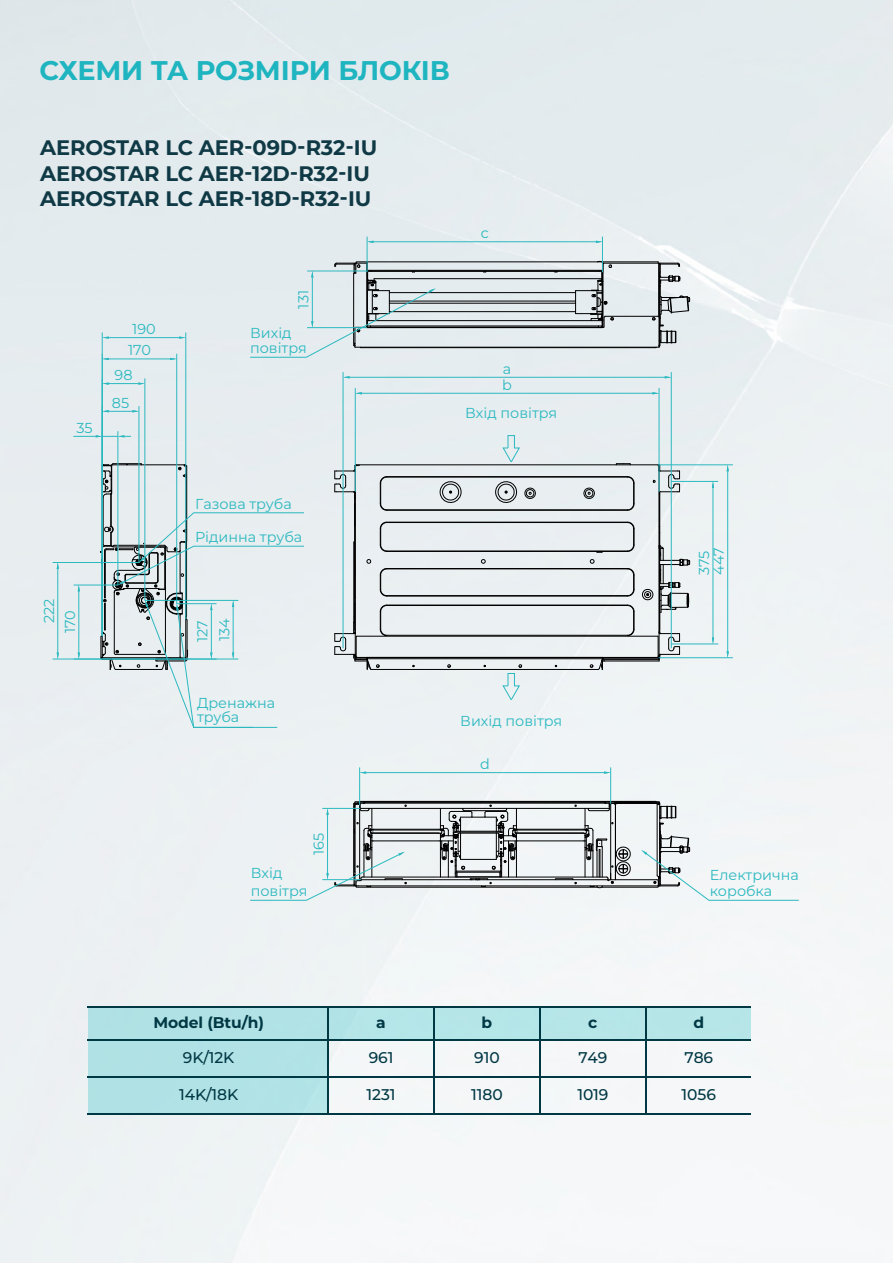
<style>
.page{position:relative;width:893px;height:1263px;background:#fff}
.page>*{position:absolute;margin:0;border:0;box-sizing:border-box;transform-origin:0 0}
.t1{font:700 27px "Montserrat";letter-spacing:-.005em;color:#1fb5c0}
.t2{font:700 21px/25.2px "Montserrat";letter-spacing:-.005em;color:#0f3945}
.t3{font:500 15.45px "Montserrat";letter-spacing:-.005em;color:#003844}
.t4{font:700 15.45px "Montserrat";letter-spacing:-.005em;color:#003844}
.t5{font:14.4px/14.4px "Montserrat";color:#2bb9c0}
</style>
<div class="page">
<img style="left:0;top:0;width:893px;height:1263px">
<hr style="left:387px;top:476px;width:240px;height:1px;background:#000">
<hr style="left:387px;top:509px;width:240px;height:1px;background:#000">
<hr style="left:387px;top:477px;width:240px;height:1px;background:#000">
<hr style="left:387px;top:568px;width:240px;height:1px;background:#000">
<hr style="left:387px;top:550px;width:240px;height:1px;background:#000">
<hr style="left:387px;top:635px;width:240px;height:1px;background:#000">
<hr style="left:387px;top:551px;width:240px;height:1px;background:#000">
<hr style="left:387px;top:510px;width:240px;height:1px;background:#000">
<hr style="left:387px;top:596px;width:240px;height:1px;background:#000">
<hr style="left:387px;top:522px;width:240px;height:1px;background:#000">
<hr style="left:387px;top:595px;width:240px;height:1px;background:#000">
<hr style="left:387px;top:605px;width:240px;height:1px;background:#000">
<hr style="left:353px;top:542px;width:1px;height:81px;background:#000">
<hr style="left:602px;top:659px;width:57px;height:1px;background:#000">
<hr style="left:604px;top:660px;width:55px;height:1px;background:#000">
<div style="left:602px;top:657px;width:57px;height:2px;border:1px solid #000"></div>
<hr style="left:354px;top:493px;width:1px;height:140px;background:#000">
<hr style="left:355px;top:493px;width:1px;height:139px;background:#000">
<svg style="left:596px;top:550px;width:7px;height:3px"></svg>
<div style="left:367px;top:657px;width:236px;height:2px;border:1px solid #000"></div>
<div style="left:356px;top:636px;width:303px;height:22px;border:1px solid #000"></div>
<hr style="left:356px;top:464px;width:302px;height:1px;background:#000">
<hr style="left:372px;top:669px;width:226px;height:1px;background:#000">
<hr style="left:659px;top:466px;width:1px;height:82px;background:#000">
<hr style="left:110px;top:494px;width:1px;height:32px;background:#000">
<hr style="left:111px;top:494px;width:1px;height:32px;background:#000">
<hr style="left:103px;top:497px;width:1px;height:47px;background:#000">
<svg style="left:615px;top:462px;width:16px;height:3px"></svg>
<svg style="left:626px;top:521px;width:9px;height:31px"></svg>
<svg style="left:626px;top:567px;width:9px;height:30px"></svg>
<svg style="left:626px;top:604px;width:9px;height:33px"></svg>
<svg style="left:379px;top:521px;width:9px;height:31px"></svg>
<svg style="left:379px;top:476px;width:9px;height:35px"></svg>
<svg style="left:626px;top:476px;width:9px;height:35px"></svg>
<svg style="left:589px;top:559px;width:6px;height:5px"></svg>
<svg style="left:480px;top:559px;width:6px;height:5px"></svg>
<svg style="left:447px;top:664px;width:5px;height:4px"></svg>
<svg style="left:589px;top:657px;width:16px;height:13px"></svg>
<svg style="left:411px;top:664px;width:4px;height:4px"></svg>
<svg style="left:483px;top:664px;width:4px;height:4px"></svg>
<svg style="left:554px;top:664px;width:4px;height:4px"></svg>
<svg style="left:583px;top:487px;width:12px;height:13px"></svg>
<svg style="left:524px;top:486px;width:12px;height:14px"></svg>
<svg style="left:439px;top:479px;width:23px;height:27px"></svg>
<svg style="left:495px;top:479px;width:23px;height:27px"></svg>
<svg style="left:641px;top:526px;width:50px;height:135px"></svg>
<svg style="left:652px;top:464px;width:28px;height:33px"></svg>
<svg style="left:334px;top:464px;width:26px;height:41px"></svg>
<svg style="left:334px;top:559px;width:54px;height:111px;background:#cfd5d7"></svg>
<svg style="left:101px;top:462px;width:85px;height:36px;background:#cad5d8"></svg>
<hr style="left:343px;top:372px;width:1px;height:276px;background:#2bb9c0">
<hr style="left:671px;top:372px;width:1px;height:276px;background:#2bb9c0">
<hr style="left:350px;top:377px;width:315px;height:1px;background:#2bb9c0">
<svg style="left:343px;top:376px;width:7px;height:2px"></svg>
<svg style="left:665px;top:376px;width:6px;height:2px"></svg>
<hr style="left:355px;top:388px;width:1px;height:104px;background:#2bb9c0">
<hr style="left:659px;top:388px;width:1px;height:104px;background:#2bb9c0">
<hr style="left:362px;top:393px;width:290px;height:1px;background:#2bb9c0">
<svg style="left:355px;top:392px;width:7px;height:2px"></svg>
<svg style="left:652px;top:392px;width:7px;height:2px"></svg>
<hr style="left:102px;top:332px;width:1px;height:304px;background:#2bb9c0">
<hr style="left:186px;top:332px;width:1px;height:288px;background:#2bb9c0">
<hr style="left:109px;top:337px;width:70px;height:1px;background:#2bb9c0">
<svg style="left:102px;top:337px;width:7px;height:2px"></svg>
<svg style="left:179px;top:337px;width:7px;height:2px"></svg>
<hr style="left:118px;top:431px;width:1px;height:154px;background:#2bb9c0">
<svg style="left:73px;top:435px;width:58px;height:2px"></svg>
<hr style="left:139px;top:406px;width:1px;height:156px;background:#2bb9c0">
<svg style="left:103px;top:410px;width:36px;height:2px"></svg>
<hr style="left:145px;top:378px;width:1px;height:222px;background:#2bb9c0">
<svg style="left:103px;top:382px;width:42px;height:3px"></svg>
<hr style="left:176px;top:354px;width:1px;height:250px;background:#2bb9c0">
<hr style="left:102px;top:354px;width:1px;height:280px;background:#2bb9c0">
<hr style="left:109px;top:359px;width:61px;height:1px;background:#2bb9c0">
<svg style="left:170px;top:358px;width:7px;height:2px"></svg>
<svg style="left:103px;top:358px;width:6px;height:2px"></svg>
<hr style="left:74px;top:585px;width:44px;height:1px;background:#2bb9c0">
<hr style="left:79px;top:591px;width:1px;height:61px;background:#2bb9c0">
<svg style="left:78px;top:652px;width:2px;height:7px"></svg>
<svg style="left:78px;top:585px;width:2px;height:6px"></svg>
<hr style="left:53px;top:659px;width:59px;height:1px;background:#2bb9c0">
<hr style="left:53px;top:562px;width:86px;height:1px;background:#2bb9c0">
<hr style="left:58px;top:569px;width:1px;height:83px;background:#2bb9c0">
<svg style="left:57px;top:652px;width:2px;height:7px"></svg>
<svg style="left:57px;top:563px;width:2px;height:6px"></svg>
<hr style="left:359px;top:767px;width:1px;height:38px;background:#2bb9c0">
<hr style="left:610px;top:767px;width:1px;height:37px;background:#2bb9c0">
<hr style="left:366px;top:772px;width:238px;height:1px;background:#2bb9c0">
<svg style="left:360px;top:771px;width:6px;height:3px"></svg>
<svg style="left:604px;top:771px;width:7px;height:3px"></svg>
<hr style="left:367px;top:237px;width:1px;height:35px;background:#2bb9c0">
<hr style="left:602px;top:237px;width:1px;height:35px;background:#2bb9c0">
<hr style="left:374px;top:241px;width:222px;height:1px;background:#2bb9c0">
<svg style="left:367px;top:241px;width:7px;height:2px"></svg>
<svg style="left:596px;top:241px;width:6px;height:2px"></svg>
<svg style="left:503px;top:435px;width:17px;height:27px"></svg>
<svg style="left:503px;top:664px;width:20px;height:36px"></svg>
<svg style="left:250px;top:260px;width:441px;height:98px;background:#cbd3d6"></svg>
<svg style="left:250px;top:801px;width:549px;height:100px"></svg>
<hr style="left:658px;top:465px;width:75px;height:1px;background:#2bb9c0">
<hr style="left:659px;top:657px;width:74px;height:1px;background:#2bb9c0">
<hr style="left:727px;top:471px;width:1px;height:180px;background:#2bb9c0">
<svg style="left:727px;top:465px;width:2px;height:6px"></svg>
<svg style="left:727px;top:651px;width:2px;height:7px"></svg>
<hr style="left:671px;top:481px;width:47px;height:1px;background:#2bb9c0">
<hr style="left:671px;top:644px;width:47px;height:1px;background:#2bb9c0">
<hr style="left:713px;top:488px;width:1px;height:149px;background:#2bb9c0">
<svg style="left:712px;top:481px;width:2px;height:7px"></svg>
<svg style="left:712px;top:637px;width:2px;height:7px"></svg>
<svg style="left:100px;top:512px;width:204px;height:216px;background:#d5e0e2"></svg>
<div style="left:88px;top:1040px;width:241px;height:73px;background:#b1e2e6"></div>
<div style="left:88px;top:1006px;width:663px;height:34px;background:#b5e5e8"></div>
<hr style="left:327px;top:1006px;width:2px;height:109px;background:#003844">
<hr style="left:433px;top:1006px;width:2px;height:109px;background:#003844">
<hr style="left:539px;top:1006px;width:2px;height:109px;background:#003844">
<hr style="left:645px;top:1006px;width:1px;height:109px;background:#003844">
<hr style="left:88px;top:1039px;width:663px;height:1px;background:#003844">
<hr style="left:88px;top:1076px;width:663px;height:2px;background:#003844">
<hr style="left:88px;top:1113px;width:663px;height:2px;background:#003844">
<hr style="left:88px;top:1006px;width:663px;height:1px;background:#003844">
<h1 class="t1" style="left:40px;top:53px;width:412px">СХЕМИ ТА РОЗМІРИ БЛОКІВ</h1>
<h2 class="t2" style="left:40px;top:135px;width:339px">AEROSTAR LC AER-09D-R32-IU<br>AEROSTAR LC AER-12D-R32-IU<br>AEROSTAR LC AER-18D-R32-IU</h2>
<p class="t5" style="left:76px;top:420px;width:18px">35</p>
<p class="t5" style="left:128px;top:318px;width:29px;line-height:21.3px">190<br>170</p>
<p class="t5" style="left:115px;top:367px;width:19px">98</p>
<p class="t5" style="left:112px;top:395px;width:19px">85</p>
<p class="t5" style="left:296px;top:309px;width:20px;rotate:-90deg">131</p>
<p class="t5" style="left:250px;top:326px;width:58px">Вихід повітря</p>
<p class="t5" style="left:195px;top:496px;width:98px">Газова труба</p>
<p class="t5" style="left:195px;top:530px;width:108px">Рідинна труба</p>
<p class="t5" style="left:41px;top:623px;width:26px;rotate:-90deg">222</p>
<p class="t5" style="left:62px;top:633px;width:24px;rotate:-90deg">170</p>
<p class="t5" style="left:191px;top:642px;width:25px;line-height:21.8px;rotate:-90deg">127<br>134</p>
<p class="t5" style="left:197px;top:695px;width:80px">Дренажна труба</p>
<p class="t5" style="left:311px;top:855px;width:24px;rotate:-90deg">165</p>
<p class="t5" style="left:251px;top:864px;width:58px;line-height:17.2px">Вхід повітря</p>
<p class="t5" style="left:481px;top:225px;width:10px">c</p>
<p class="t5" style="left:503px;top:361px;width:10px">a</p>
<p class="t5" style="left:502px;top:377px;width:11px">b</p>
<p class="t5" style="left:465px;top:405px;width:94px">Вхід повітря</p>
<p class="t5" style="left:460px;top:713px;width:103px">Вихід повітря</p>
<p class="t5" style="left:480px;top:756px;width:11px">d</p>
<p class="t5" style="left:696px;top:575px;width:28px;rotate:-90deg">375<br>447</p>
<p class="t5" style="left:710px;top:866px;width:90px;line-height:16.2px">Електрична коробка</p>
<p class="t4" style="left:153px;top:1012px;width:112px">Model (Btu/h)</p>
<p class="t4" style="left:376px;top:1012px;width:11px">a</p>
<p class="t4" style="left:482px;top:1012px;width:12px">b</p>
<p class="t4" style="left:588px;top:1012px;width:11px">c</p>
<p class="t4" style="left:693px;top:1012px;width:12px">d</p>
<p class="t3" style="left:183px;top:1047px;width:53px">9K/12K</p>
<p class="t3" style="left:179px;top:1084px;width:61px">14K/18K</p>
<p class="t3" style="left:369px;top:1047px;width:26px">961</p>
<p class="t3" style="left:367px;top:1084px;width:30px">1231</p>
<p class="t3" style="left:474px;top:1047px;width:27px">910</p>
<p class="t3" style="left:471px;top:1084px;width:33px">1180</p>
<p class="t3" style="left:578px;top:1047px;width:31px">749</p>
<p class="t3" style="left:577px;top:1084px;width:33px">1019</p>
<p class="t3" style="left:684px;top:1047px;width:30px">786</p>
<p class="t3" style="left:682px;top:1084px;width:36px">1056</p>
</div>
